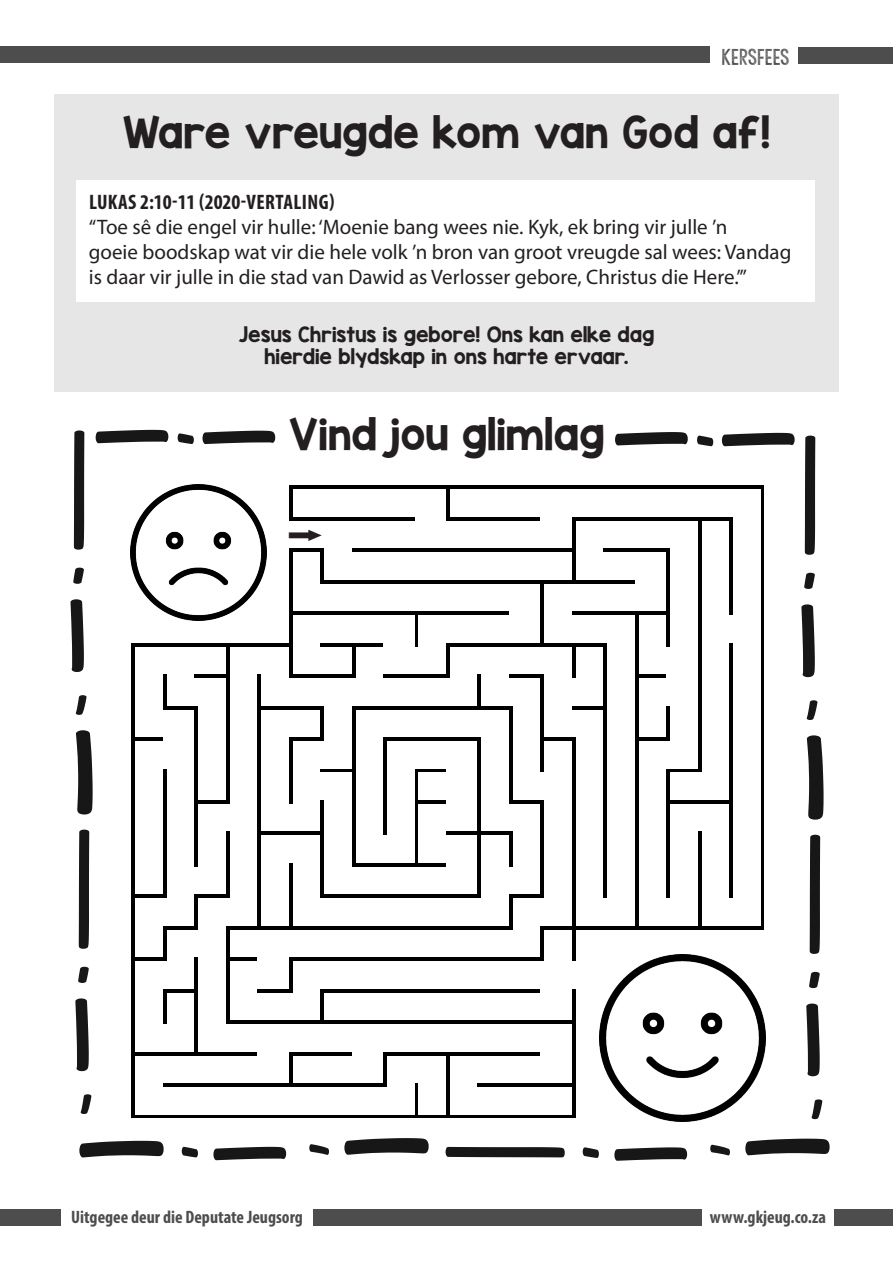
<style>
.page{position:relative;width:893px;height:1263px;background:#fff}
.page>*{position:absolute;margin:0;border:0;box-sizing:border-box;transform-origin:0 0}
.t1{font:37.5px "KG Blank Space Solid";color:#231f20}
.t2{font:31.5px "KG Arrows";color:#231f20}
.t3{font:21px/25.2px "Myriad Pro";color:#231f20}
.t4{font:700 condensed 21px "Myriad Pro";letter-spacing:.02em;color:#231f20}
.t5{font:18px "KG Blank Space Solid";color:#231f20}
.t6{font:700 condensed 18px "Myriad Pro";color:#4d4d4d}
.t7{font:18px "KG Allof Me";color:#4d4d4d}
</style>
<div class="page">
<div style="left:798px;top:48px;width:95px;height:16px;background:#4d4d4d"></div>
<div style="left:313px;top:1209px;width:389px;height:16px;background:#4d4d4d"></div>
<div style="left:0;top:1209px;width:61px;height:16px;background:#4d4d4d"></div>
<div style="left:0;top:47px;width:710px;height:16px;background:#4d4d4d"></div>
<div style="left:834px;top:1209px;width:59px;height:16px;background:#4d4d4d"></div>
<img style="left:130px;top:484px;width:662px;height:661px">
<img style="left:131px;top:485px;width:136px;height:136px">
<img style="left:599px;top:955px;width:167px;height:166px">
<div style="left:54px;top:94px;width:785px;height:298px;background:#e6e6e6"></div>
<div style="left:76px;top:180px;width:739px;height:121px;background:#fff"></div>
<svg style="left:74px;top:430px;width:10px;height:120px"></svg>
<svg style="left:73px;top:568px;width:11px;height:16px"></svg>
<svg style="left:70px;top:599px;width:14px;height:73px"></svg>
<svg style="left:76px;top:695px;width:11px;height:20px"></svg>
<svg style="left:76px;top:730px;width:17px;height:84px"></svg>
<svg style="left:178px;top:433px;width:16px;height:11px"></svg>
<svg style="left:202px;top:431px;width:73px;height:13px"></svg>
<svg style="left:96px;top:430px;width:72px;height:13px"></svg>
<svg style="left:79px;top:829px;width:10px;height:120px"></svg>
<svg style="left:78px;top:967px;width:11px;height:16px"></svg>
<svg style="left:75px;top:998px;width:14px;height:73px"></svg>
<svg style="left:81px;top:1094px;width:10px;height:20px"></svg>
<svg style="left:697px;top:436px;width:16px;height:10px"></svg>
<svg style="left:722px;top:433px;width:73px;height:13px"></svg>
<svg style="left:615px;top:432px;width:73px;height:13px"></svg>
<svg style="left:805px;top:436px;width:10px;height:119px"></svg>
<svg style="left:804px;top:573px;width:11px;height:16px"></svg>
<svg style="left:801px;top:604px;width:14px;height:73px"></svg>
<svg style="left:807px;top:700px;width:10px;height:20px"></svg>
<svg style="left:807px;top:735px;width:17px;height:85px"></svg>
<svg style="left:810px;top:835px;width:10px;height:119px"></svg>
<svg style="left:809px;top:972px;width:11px;height:16px"></svg>
<svg style="left:806px;top:1003px;width:14px;height:73px"></svg>
<svg style="left:812px;top:1099px;width:10px;height:20px"></svg>
<svg style="left:182px;top:1147px;width:16px;height:10px"></svg>
<svg style="left:213px;top:1147px;width:73px;height:13px"></svg>
<svg style="left:309px;top:1144px;width:20px;height:11px"></svg>
<svg style="left:344px;top:1138px;width:85px;height:17px"></svg>
<svg style="left:446px;top:1147px;width:119px;height:10px"></svg>
<svg style="left:583px;top:1147px;width:16px;height:11px"></svg>
<svg style="left:614px;top:1147px;width:73px;height:14px"></svg>
<svg style="left:710px;top:1145px;width:20px;height:10px"></svg>
<svg style="left:745px;top:1139px;width:85px;height:16px"></svg>
<svg style="left:79px;top:1141px;width:85px;height:16px"></svg>
<p class="t7" style="left:722px;top:45px;width:69px">KERSFEES</p>
<p class="t1" style="left:123px;top:107px;width:649px">Ware vreugde kom van God af!</p>
<p class="t4" style="left:89px;top:188px;width:247px">LUKAS 2:10-11 (2020-VERTALING)</p>
<p class="t3" style="left:89px;top:214px;width:640px">“Toe sê die engel vir hulle: ‘Moenie bang wees nie. Kyk, ek bring vir julle ’n</p>
<p class="t3" style="left:89px;top:239px;width:704px">goeie boodskap wat vir die hele volk ’n bron van groot vreugde sal wees: Vandag is daar vir julle in die stad van Dawid as Verlosser gebore, Christus die Here.’”</p>
<p class="t5" style="left:239px;top:323px;width:417px">Jesus Christus is gebore! Ons kan elke dag</p>
<p class="t5" style="left:264px;top:344px;width:366px">hierdie blydskap in ons harte ervaar.</p>
<p class="t1" style="left:288px;top:409px;width:318px">Vind jou glimlag</p>
<p class="t2" style="left:288px;top:523px;width:36px">a</p>
<p class="t6" style="left:71px;top:1205px;width:233px">Uitgegee deur die Deputate Jeugsorg</p>
<p class="t6" style="left:710px;top:1205px;width:118px">www.gkjeug.co.za</p>
</div>
